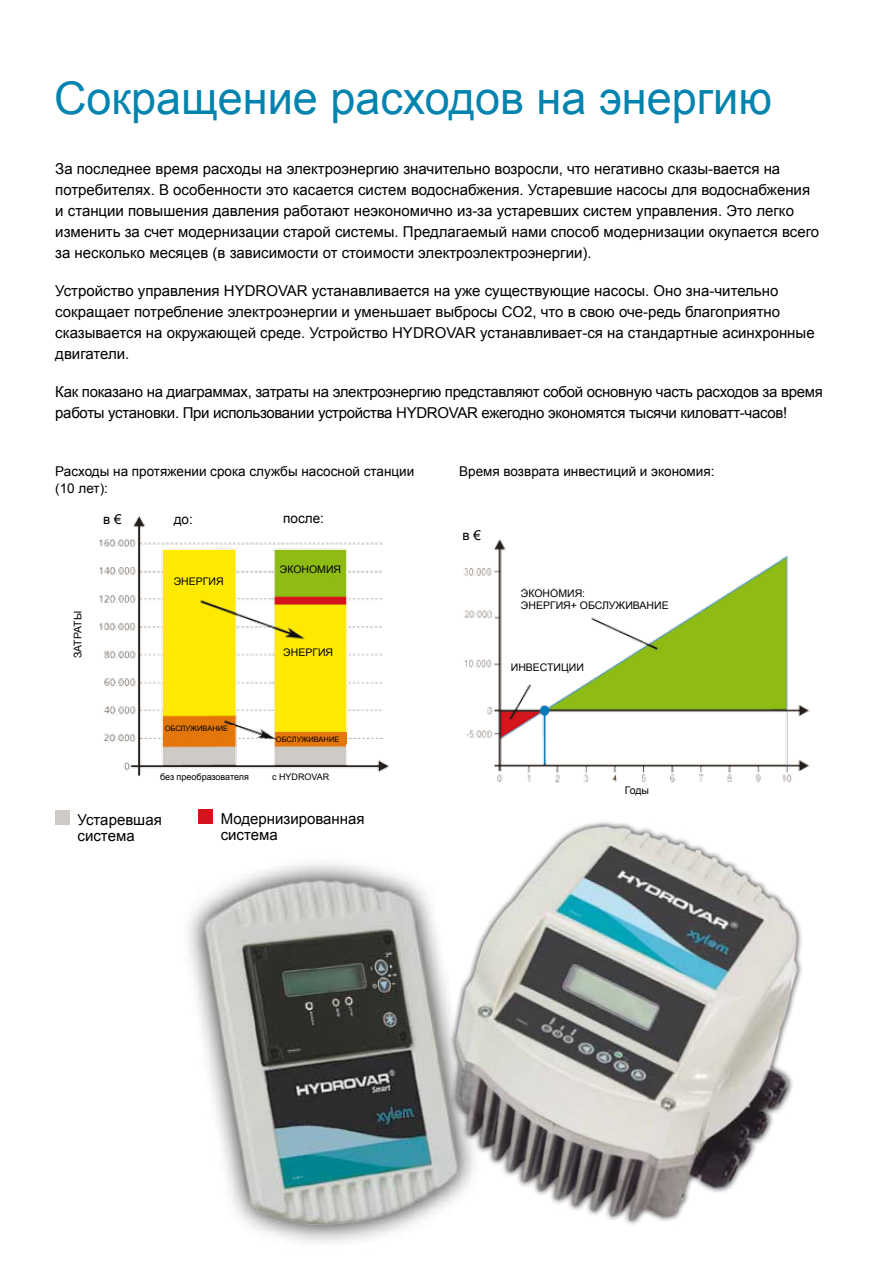
<style>
.page{position:relative;width:893px;height:1263px;background:#fff}
.page>*{position:absolute;margin:0;border:0;box-sizing:border-box;transform-origin:0 0}
.t1{font:45px "Arial";color:#0084af}
.t2{font:15px/21px "Arial";color:#000}
.t3{font:15px/21px "Arial";letter-spacing:-.02em;color:#000}
.t4{font:13.5px/16.2px "Arial";color:#000}
.t5{font:10.5px/12.3px "Arial";color:#000}
.t6{font:10.5px "Arial";letter-spacing:-.035em;color:#000}
.t7{font:9px "Arial";color:#000}
.t8{font:7.5px "Arial";color:#000}
</style>
<div class="page">
<div style="left:55px;top:810px;width:15px;height:15px;background:#cecbc7"></div>
<img style="left:99px;top:516px;width:283px;height:261px">
<img style="left:463px;top:539px;width:347px;height:192px">
<img style="left:188px;top:809px;width:178px;height:434px">
<img style="left:366px;top:731px;width:444px;height:507px">
<div style="left:174px;top:514px;width:49px;height:15px;background:#fff"></div>
<div style="left:283px;top:513px;width:57px;height:17px;background:#fff"></div>
<div style="left:160px;top:774px;width:92px;height:17px;background:#fff"></div>
<div style="left:463px;top:530px;width:24px;height:15px;background:#fff"></div>
<div style="left:521px;top:589px;width:73px;height:15px;background:#fff"></div>
<div style="left:521px;top:601px;width:160px;height:15px;background:#fff"></div>
<div style="left:511px;top:663px;width:73px;height:15px;background:#fff"></div>
<div style="left:625px;top:786px;width:73px;height:15px;background:#fff"></div>
<div style="left:174px;top:577px;width:57px;height:15px;background:#feea00"></div>
<div style="left:283px;top:648px;width:57px;height:15px;background:#feea00"></div>
<div style="left:280px;top:566px;width:64px;height:11px;background:#8fbc13"></div>
<div style="left:165px;top:725px;width:70px;height:11px;background:#e47709"></div>
<div style="left:276px;top:733px;width:70px;height:11px;background:#e47709"></div>
<div style="left:103px;top:514px;width:24px;height:15px;background:#fff"></div>
<div style="left:272px;top:774px;width:92px;height:17px;background:#fff"></div>
<h1 class="t1" style="left:54px;top:68px;width:720px">Сокращение расходов на энергию</h1>
<p class="t2" style="left:55px;top:158px;width:765px">За последнее время расходы на электроэнергию значительно возросли, что негативно сказы-вается на потребителях. В особенности это касается систем водоснабжения. Устаревшие насосы для водоснабжения и станции повышения давления работают неэкономично из-за устаревших систем управления. Это легко изменить за счет модернизации старой системы. Предлагаемый нами способ модернизации окупается всего за несколько месяцев (в зависимости от стоимости электроэлектроэнергии).</p>
<p class="t2" style="left:55px;top:280px;width:761px">Устройство управления HYDROVAR устанавливается на уже существующие насосы. Оно зна-чительно сокращает потребление электроэнергии и уменьшает выбросы СО2, что в свою оче-редь благоприятно сказывается на окружающей среде. Устройство HYDROVAR устанавливает-ся на стандартные асинхронные двигатели.</p>
<p class="t3" style="left:55px;top:382px;width:769px">Как показано на диаграммах, затраты на электроэнергию представляют собой основную часть расходов за время работы установки. При использовании устройства HYDROVAR ежегодно экономятся тысячи киловатт-часов!</p>
<p class="t4" style="left:55px;top:464px;width:361px">Расходы на протяжении срока службы насосной станции (10 лет):</p>
<p class="t4" style="left:459px;top:464px;width:257px">Время возврата инвестиций и экономия:</p>
<p class="t4" style="left:103px;top:511px;width:20px">в €</p>
<p class="t6" style="left:71px;top:658px;width:49px;rotate:-90deg">ЗАТРАТЫ</p>
<p class="t4" style="left:174px;top:511px;width:21px">до:</p>
<p class="t4" style="left:283px;top:510px;width:42px">после:</p>
<p class="t5" style="left:174px;top:575px;width:51px">ЭНЕРГИЯ</p>
<p class="t5" style="left:280px;top:564px;width:63px">ЭКОНОМИЯ</p>
<p class="t5" style="left:283px;top:646px;width:51px">ЭНЕРГИЯ</p>
<p class="t8" style="left:165px;top:723px;width:65px">ОБСЛУЖИВАНИЕ</p>
<p class="t7" style="left:160px;top:771px;width:90px">без преобразователя</p>
<p class="t8" style="left:276px;top:734px;width:65px">ОБСЛУЖИВАНИЕ</p>
<p class="t7" style="left:272px;top:771px;width:59px">c HYDROVAR</p>
<p class="t2" style="left:78px;top:811px;width:86px;line-height:16.5px">Устаревшая система</p>
<p class="t2" style="left:221px;top:810px;width:145px;line-height:16.5px">Модернизированная система</p>
<p class="t4" style="left:463px;top:527px;width:20px">в €</p>
<p class="t5" style="left:521px;top:587px;width:149px">ЭКОНОМИЯ:<br>ЭНЕРГИЯ+ ОБСЛУЖИВАНИЕ</p>
<p class="t5" style="left:511px;top:661px;width:75px">ИНВЕСТИЦИИ</p>
<p class="t5" style="left:625px;top:784px;width:26px">Годы</p>
</div>
